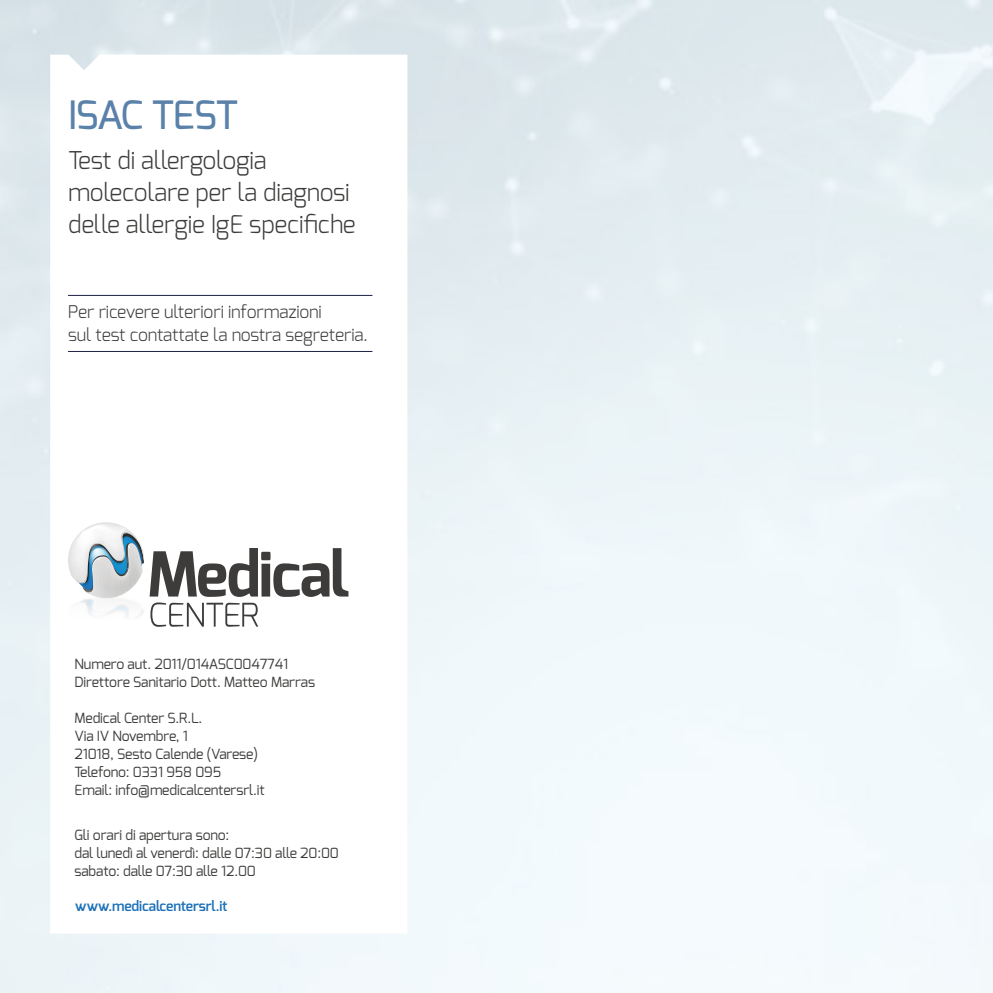
<style>
.page{position:relative;width:993px;height:993px;background:#fff}
.page>*{position:absolute;margin:0;border:0;box-sizing:border-box;transform-origin:0 0}
.t1{font:500 39.02px "Exo";letter-spacing:-.04em;color:#5a81a9}
.t2{font:300 24.5px/31.5px "Exo";letter-spacing:-.01em;color:#3c3c3b}
.t3{font:300 17.5px/22.8px "Exo";letter-spacing:-.01em;color:#3c3c3b}
.t4{font:14px/18px "Exo";letter-spacing:-.01em;color:#3c3c3b}
.t5{font:600 14px "Exo";letter-spacing:-.01em;color:#1d71b8}
</style>
<div class="page">
<svg style="left:964px;top:18px;width:21px;height:49px"></svg>
<hr style="left:68px;top:351px;width:304px;height:1px;background:#1f2147">
<hr style="left:68px;top:295px;width:304px;height:1px;background:#1f2147">
<img style="left:5px;top:532px;width:202px;height:156px">
<svg style="left:68px;top:522px;width:280px;height:104px"></svg>
<h1 class="t1" style="left:68px;top:90px;width:171px">ISAC TEST</h1>
<h2 class="t2" style="left:68px;top:145px;width:289px">Test di allergologia molecolare per la diagnosi delle allergie IgE specifiche</h2>
<p class="t3" style="left:68px;top:300px;width:301px">Per ricevere ulteriori informazioni<br>sul test contattate la nostra segreteria.</p>
<p class="t4" style="left:74px;top:654px;width:242px">Numero aut. 2011/014ASC0047741<br>Direttore Sanitario Dott. Matteo Marras</p>
<p class="t4" style="left:74px;top:708px;width:192px">Medical Center S.R.L.<br>Via IV Novembre, 1<br>21018, Sesto Calende (Varese)<br>Telefono: 0331 958 095<br>Email: info@medicalcentersrl.it</p>
<p class="t4" style="left:74px;top:825px;width:266px">Gli orari di apertura sono:<br>dal lunedì al venerdì: dalle 07:30 alle 20:00 sabato: dalle 07:30 alle 12.00</p>
<p class="t5" style="left:75px;top:896px;width:154px">www.medicalcentersrl.it</p>
</div>
